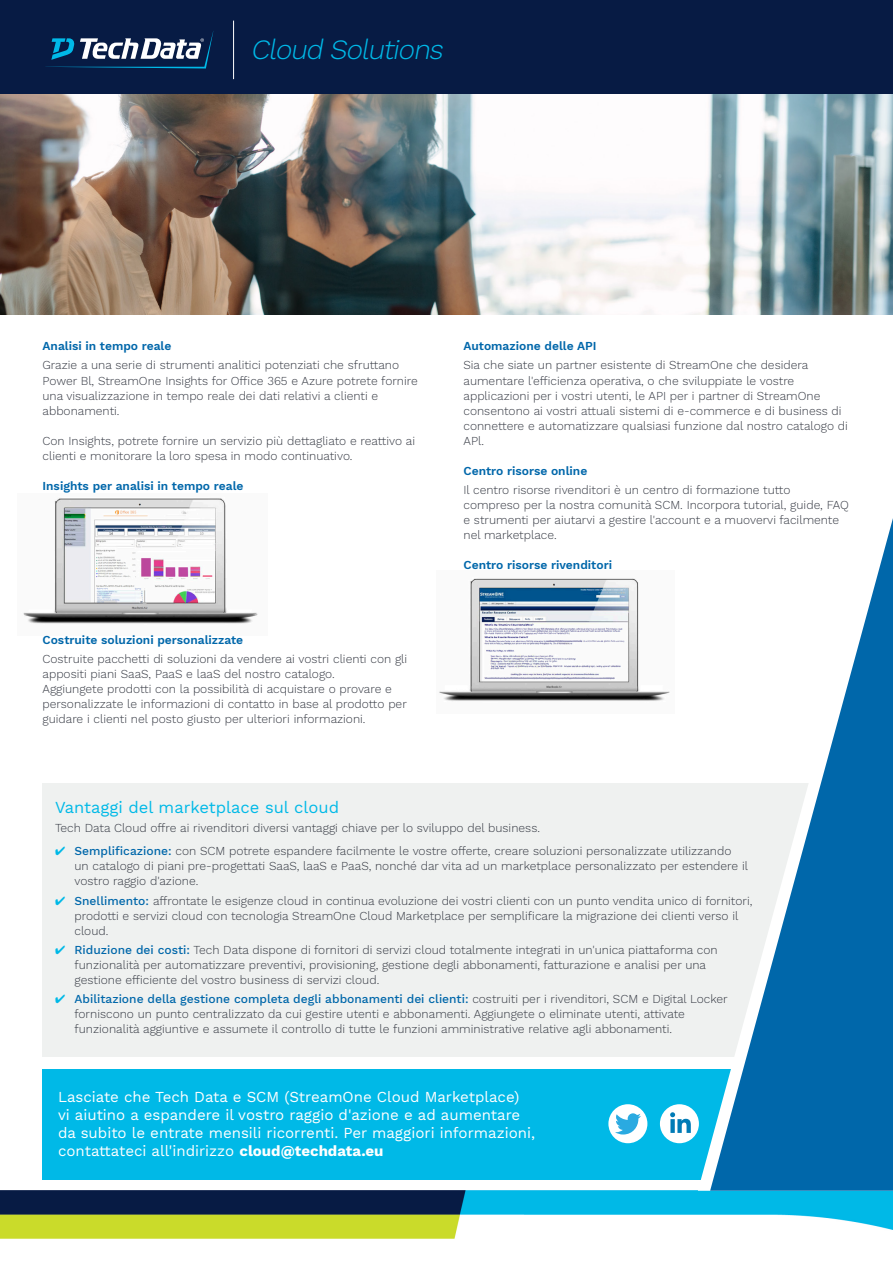
<style>
.page{position:relative;width:893px;height:1263px;background:#fff}
.page>*{position:absolute;margin:0;border:0;box-sizing:border-box;transform-origin:0 0}
.t1{font:italic 300 27.9px "Work Sans";color:#00b9e8}
.t2{font:16.5px "Work Sans";color:#00b9e7}
.t3{font:15px/18px "Work Sans";color:#fff}
.t4{font:300 12px/15px "Work Sans";color:#323640}
.t5{font:600 12px "Work Sans";color:#0067aa}
.s1{color:#00b9e7}
.s2{font-weight:500;color:#0067aa}
.s3{font-weight:700}
</style>
<div class="page">
<img style="left:0;top:94px;width:893px;height:221px">
<img style="left:23px;top:498px;width:235px;height:126px">
<img style="left:439px;top:578px;width:231px;height:123px">
<div style="left:43px;top:1069px;width:807px;height:110px;background:#00b9e7"></div>
<img style="left:0;top:1191px;width:893px;height:48px">
<div style="left:43px;top:783px;width:807px;height:274px;background:#eff1f0"></div>
<div style="left:660px;top:1104px;width:39px;height:39px;background:#fff;border-radius:50%"></div>
<svg style="left:670px;top:1112px;width:21px;height:21px"></svg>
<div style="left:608px;top:1104px;width:39px;height:39px;background:#fff;border-radius:50%"></div>
<svg style="left:615px;top:1113px;width:26px;height:21px"></svg>
<svg style="left:710px;top:518px;width:183px;height:673px"></svg>
<div style="left:0;top:0;width:893px;height:94px;background:#071b44"></div>
<svg style="left:46px;top:32px;width:167px;height:37px"></svg>
<hr style="left:233px;top:21px;width:1px;height:58px;background:#fff">
<p class="t1" style="left:251px;top:33px;width:200px">Cloud Solutions</p>
<p class="t5" style="left:43px;top:339px;width:130px">Analisi in tempo reale</p>
<p class="t4" style="left:43px;top:358px;width:377px">Grazie a una serie di strumenti analitici potenziati che sfruttano Power Bl, StreamOne Insights for Office 365 e Azure potrete fornire una visualizzazione in tempo reale dei dati relativi a clienti e abbonamenti.</p>
<p class="t4" style="left:43px;top:433px;width:374px">Con Insights, potrete fornire un servizio più dettagliato e reattivo ai clienti e monitorare la loro spesa in modo continuativo.</p>
<p class="t5" style="left:43px;top:478px;width:202px">Insights per analisi in tempo reale</p>
<p class="t5" style="left:43px;top:632px;width:202px">Costruite soluzioni personalizzate</p>
<p class="t4" style="left:43px;top:652px;width:366px">Costruite pacchetti di soluzioni da vendere ai vostri clienti con gli appositi piani SaaS, PaaS e laaS del nostro catalogo.<br>Aggiungete prodotti con la possibilità di acquistare o provare e personalizzate le informazioni di contatto in base al prodotto per guidare i clienti nel posto giusto per ulteriori informazioni.</p>
<p class="t5" style="left:463px;top:339px;width:135px">Automazione delle API</p>
<p class="t4" style="left:463px;top:358px;width:386px">Sia che siate un partner esistente di StreamOne che desidera aumentare l'efficienza operativa, o che sviluppiate le vostre applicazioni per i vostri utenti, le API per i partner di StreamOne consentono ai vostri attuali sistemi di e-commerce e di business di connettere e automatizzare qualsiasi funzione dal nostro catalogo di APl.</p>
<p class="t5" style="left:463px;top:463px;width:125px">Centro risorse online</p>
<p class="t4" style="left:463px;top:483px;width:387px">Il centro risorse rivenditori è un centro di formazione tutto compreso per la nostra comunità SCM. Incorpora tutorial, guide, FAQ e strumenti per aiutarvi a gestire l'account e a muovervi facilmente nel marketplace.</p>
<p class="t5" style="left:463px;top:558px;width:150px">Centro risorse rivenditori</p>
<p class="t2" style="left:55px;top:797px;width:286px">Vantaggi del marketplace sul cloud</p>
<p class="t4" style="left:55px;top:821px;width:486px">Tech Data Cloud offre ai rivenditori diversi vantaggi chiave per lo sviluppo del business.</p>
<p class="t4" style="left:75px;top:844px;width:675px;text-indent:-20px"><span class="s1">✔</span> <span class="s2">Semplificazione:</span> con SCM potrete espandere facilmente le vostre offerte, creare soluzioni personalizzate utilizzando un catalogo di piani pre-progettati SaaS, laaS e PaaS, nonché dar vita ad un marketplace personalizzato per estendere il vostro raggio d'azione.</p>
<p class="t4" style="left:75px;top:893px;width:679px;text-indent:-20px"><span class="s1">✔</span> <span class="s2">Snellimento:</span> affrontate le esigenze cloud in continua evoluzione dei vostri clienti con un punto vendita unico di fornitori, prodotti e servizi cloud con tecnologia StreamOne Cloud Marketplace per semplificare la migrazione dei clienti verso il cloud.</p>
<p class="t4" style="left:75px;top:943px;width:645px;text-indent:-20px"><span class="s1">✔</span> <span class="s2">Riduzione dei costi:</span> Tech Data dispone di fornitori di servizi cloud totalmente integrati in un'unica piattaforma con funzionalità per automatizzare preventivi, provisioning, gestione degli abbonamenti, fatturazione e analisi per una gestione efficiente del vostro business di servizi cloud.</p>
<p class="t4" style="left:75px;top:992px;width:655px;text-indent:-20px"><span class="s1">✔</span> <span class="s2">Abilitazione della gestione completa degli abbonamenti dei clienti:</span> costruiti per i rivenditori, SCM e Digital Locker forniscono un punto centralizzato da cui gestire utenti e abbonamenti. Aggiungete o eliminate utenti, attivate funzionalità aggiuntive e assumete il controllo di tutte le funzioni amministrative relative agli abbonamenti.</p>
<p class="t3" style="left:58px;top:1088px;width:478px">Lasciate che Tech Data e SCM (StreamOne Cloud Marketplace)<br>vi aiutino a espandere il vostro raggio d'azione e ad aumentare da subito le entrate mensili ricorrenti. Per maggiori informazioni, contattateci all'indirizzo <span class="s3">cloud@techdata.eu</span></p>
</div>
